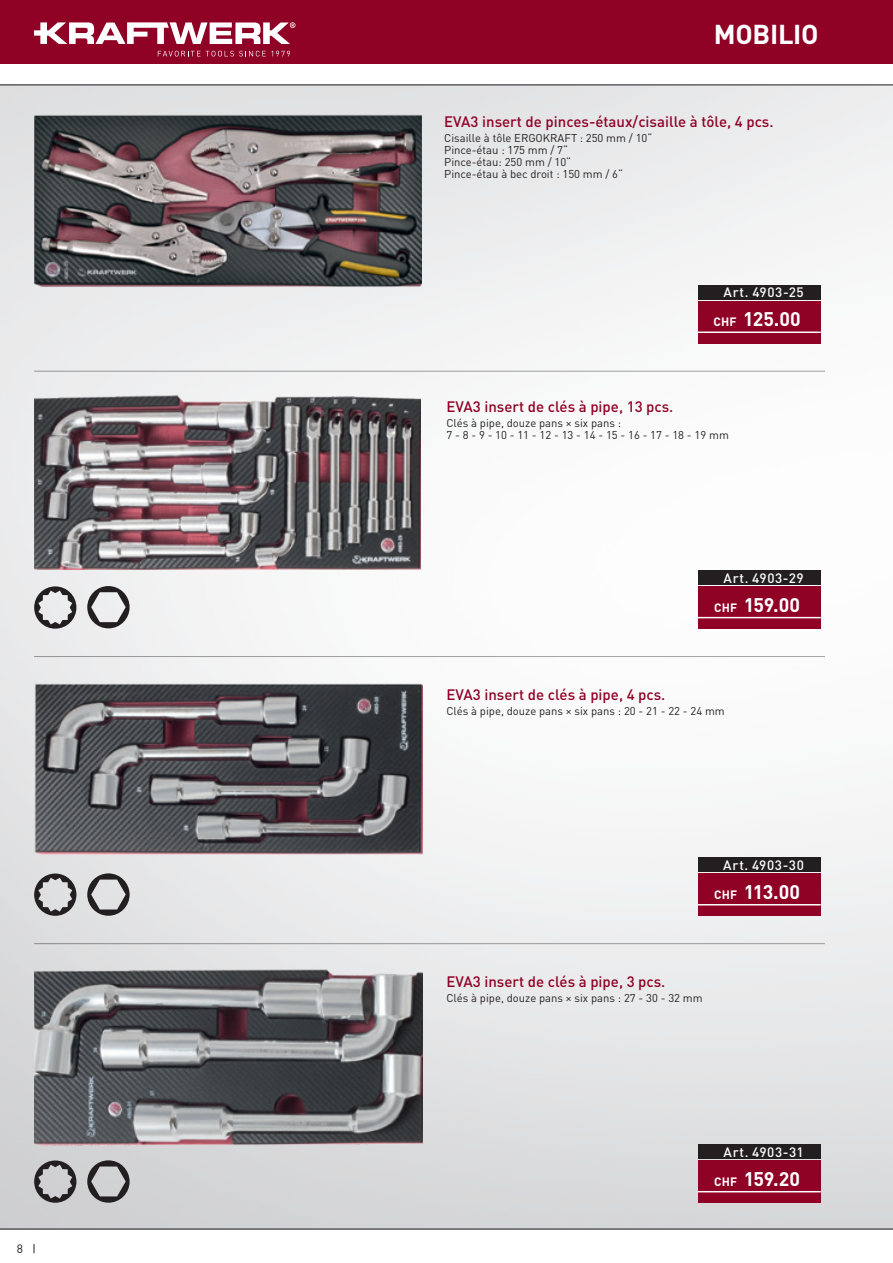
<style>
.page{position:relative;width:893px;height:1263px;background:#fff}
.page>*{position:absolute;margin:0;border:0;box-sizing:border-box;transform-origin:0 0}
.t1{font:700 27px "DIN Pro";letter-spacing:-.01em;color:#fff}
.t2{font:700 19.5px "DIN Pro";letter-spacing:-.005em;color:#fff}
.t3{font:500 15px "DIN Pro";color:#900126}
.t4{font:500 13.5px "DIN Pro";letter-spacing:.045em;color:#fff}
.t5{font:12px "DIN Pro";color:#231f20}
.t6{font:11.25px/12px "DIN Pro";color:#231f20}
.s1{font-size:12px}
</style>
<div class="page">
<img style="left:0;top:86px;width:893px;height:1142px">
<div style="left:0;top:0;width:893px;height:64px;background:#900126"></div>
<svg style="left:34px;top:22px;width:261px;height:22px"></svg>
<svg style="left:158px;top:51px;width:108px;height:5px"></svg>
<svg style="left:272px;top:51px;width:18px;height:5px"></svg>
<hr style="left:0;top:85px;width:893px;height:1px;background:#231f20">
<hr style="left:0;top:1228px;width:893px;height:1px;background:#231f20">
<img style="left:34px;top:395px;width:387px;height:175px">
<img style="left:34px;top:683px;width:388px;height:176px">
<img style="left:34px;top:969px;width:388px;height:177px">
<svg style="left:34px;top:586px;width:42px;height:43px"></svg>
<svg style="left:34px;top:873px;width:42px;height:43px"></svg>
<svg style="left:34px;top:1160px;width:42px;height:43px"></svg>
<svg style="left:87px;top:586px;width:43px;height:42px"></svg>
<svg style="left:87px;top:873px;width:43px;height:43px"></svg>
<svg style="left:87px;top:1160px;width:43px;height:43px"></svg>
<img style="left:34px;top:113px;width:388px;height:177px">
<hr style="left:892px;top:1171px;width:1px;height:58px;background:#900126">
<hr style="left:34px;top:371px;width:791px;height:1px;background:#231f20">
<hr style="left:34px;top:656px;width:791px;height:1px;background:#231f20">
<hr style="left:34px;top:943px;width:791px;height:1px;background:#231f20">
<div style="left:698px;top:587px;width:123px;height:42px;background:#900126"></div>
<hr style="left:698px;top:617px;width:123px;height:1px;background:#fff">
<div style="left:698px;top:874px;width:123px;height:42px;background:#900126"></div>
<hr style="left:698px;top:904px;width:123px;height:1px;background:#fff">
<div style="left:698px;top:1161px;width:123px;height:42px;background:#900126"></div>
<hr style="left:698px;top:1191px;width:123px;height:1px;background:#fff">
<div style="left:698px;top:570px;width:123px;height:15px;background:#231f20"></div>
<div style="left:698px;top:857px;width:123px;height:15px;background:#231f20"></div>
<div style="left:698px;top:1144px;width:123px;height:15px;background:#231f20"></div>
<div style="left:698px;top:301px;width:123px;height:42px;background:#900126"></div>
<hr style="left:698px;top:331px;width:123px;height:2px;background:#fff">
<div style="left:698px;top:285px;width:123px;height:14px;background:#231f20"></div>
<p class="t5" style="left:17px;top:1239px;width:8px">8</p>
<h1 class="t1" style="left:714px;top:13px;width:106px">MOBILIO</h1>
<h3 class="t3" style="left:444px;top:110px;width:331px">EVA3 insert de pinces-étaux/cisaille à tôle, 4 pcs.</h3>
<p class="t6" style="left:444px;top:131px;width:210px">Cisaille à tôle ERGOKRAFT : 250 mm / 10“<br>Pince-étau : 175 mm / 7“<br>Pince-étau: 250 mm / 10“<br>Pince-étau à bec droit : 150 mm / 6“</p>
<p class="t4" style="left:724px;top:282px;width:81px">Art. 4903-25</p>
<h2 class="t2" style="left:713px;top:304px;width:89px"><span class="s1">CHF</span> 125.00</h2>
<h3 class="t3" style="left:446px;top:395px;width:228px">EVA3 insert de clés à pipe, 13 pcs.</h3>
<p class="t6" style="left:446px;top:417px;width:284px">Clés à pipe, douze pans × six pans :<br>7 - 8 - 9 - 10 - 11 - 12 - 13 - 14 - 15 - 16 - 17 - 18 - 19 mm</p>
<p class="t4" style="left:723px;top:567px;width:82px">Art. 4903-29</p>
<h2 class="t2" style="left:714px;top:589px;width:88px"><span class="s1">CHF</span> 159.00</h2>
<h3 class="t3" style="left:446px;top:682px;width:220px">EVA3 insert de clés à pipe, 4 pcs.</h3>
<p class="t6" style="left:446px;top:704px;width:280px">Clés à pipe, douze pans × six pans : 20 - 21 - 22 - 24 mm</p>
<p class="t4" style="left:723px;top:854px;width:82px">Art. 4903-30</p>
<h2 class="t2" style="left:714px;top:877px;width:87px"><span class="s1">CHF</span> 113.00</h2>
<h3 class="t3" style="left:446px;top:969px;width:220px">EVA3 insert de clés à pipe, 3 pcs.</h3>
<p class="t6" style="left:446px;top:991px;width:258px">Clés à pipe, douze pans × six pans : 27 - 30 - 32 mm</p>
<p class="t4" style="left:723px;top:1141px;width:82px">Art. 4903-31</p>
<h2 class="t2" style="left:714px;top:1163px;width:88px"><span class="s1">CHF</span> 159.20</h2>
</div>
